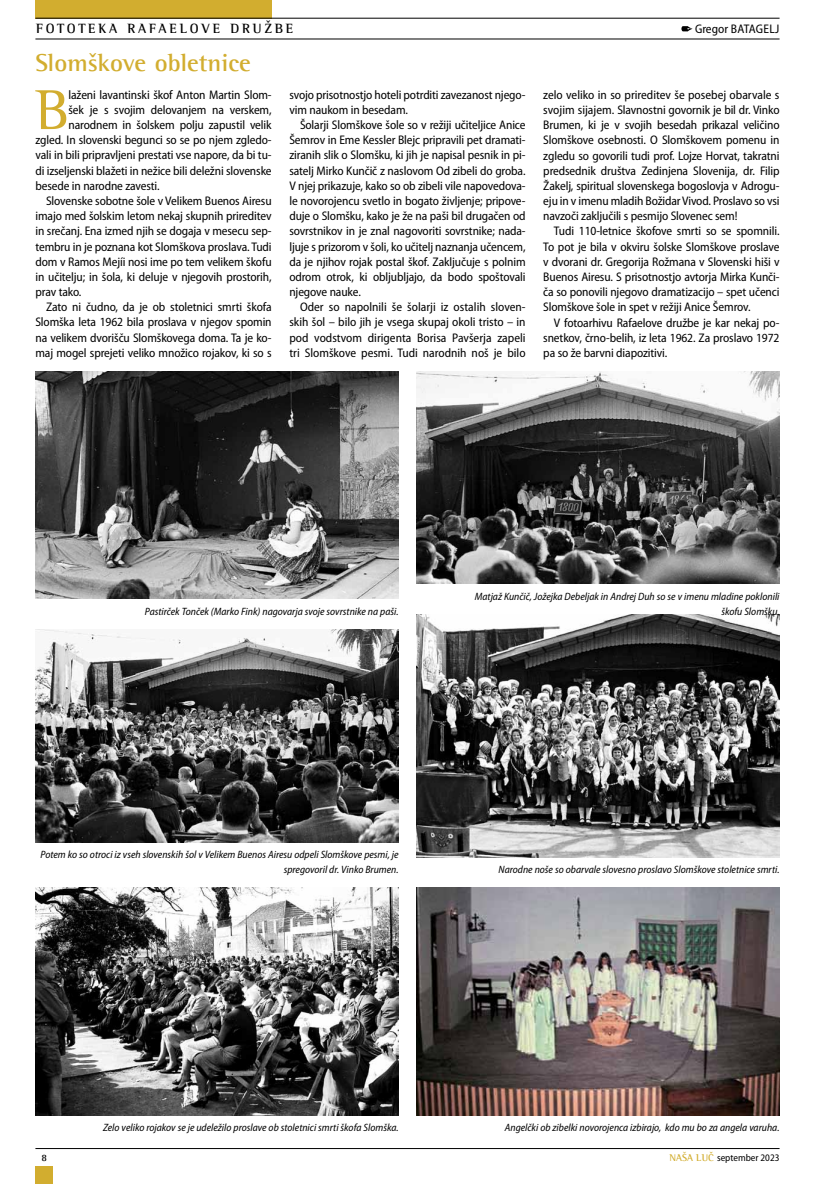
<style>
.page{position:relative;width:815px;height:1184px;background:#fff}
.page>*{position:absolute;margin:0;border:0;box-sizing:border-box;transform-origin:0 0}
.t1{font:57.62px "Rotis SI Semi Serif";color:#d2ad2f}
.t2{font:700 25px "Rotis SI Semi Serif";color:#d2ad2f}
.t3{font:700 13.75px "Rotis SI Semi Serif";letter-spacing:.2em;color:#000}
.t4{font:semi-condensed 12.5px/15.1px "Myriad Pro";letter-spacing:-.01em;color:#000;text-align:justify}
.t5{font:italic semi-condensed 10.62px/15.1px "Myriad Pro";color:#000;text-align:right}
.t6{font:semi-condensed 10px "Myriad Pro";color:#000}
.t7{font:700 10px "Rotis SI Semi Serif";color:#000}
.s1{font-family:"Rotis SI Semi Serif";font-weight:700;font-stretch:normal;color:#d2ad2f}
</style>
<div class="page">
<hr style="left:35px;top:1148px;width:745px;height:1px;background:#000">
<div style="left:35px;top:0;width:237px;height:19px;background:#d2ad2f"></div>
<div style="left:35px;top:1166px;width:18px;height:17px;background:#d2ad2f"></div>
<hr style="left:35px;top:39px;width:745px;height:1px;background:#000">
<hr style="left:35px;top:18px;width:745px;height:1px;background:#000">
<svg style="left:681px;top:26px;width:11px;height:5px"></svg>
<img style="left:35px;top:371px;width:364px;height:227px">
<img style="left:416px;top:371px;width:364px;height:213px">
<img style="left:35px;top:630px;width:364px;height:212px">
<img style="left:416px;top:614px;width:364px;height:243px">
<img style="left:35px;top:888px;width:364px;height:227px">
<img style="left:416px;top:888px;width:364px;height:227px">
<p class="t3" style="left:36px;top:21px;width:259px">FOTOTEKA RAFAELOVE DR UŽBE</p>
<p class="t4" style="left:695px;top:22px;width:50px">Gregor Batagelj</p>
<h2 class="t2" style="left:35px;top:47px;width:217px">SLOMŠKOVE OBLETNICE</h2>
<h1 class="t1" style="left:35px;top:76px;width:35px">B</h1>
<p class="t4" style="left:69px;top:87px;width:205px">laženi lavantinski škof Anton Martin Slom-</p>
<p class="t4" style="left:289px;top:87px;width:238px">svojo prisotnostjo hoteli potrditi zavezanost njego&shy;vim naukom in besedam.</p>
<p class="t4" style="left:289px;top:118px;width:238px;text-indent:11px">Šolarji Slomškove šole so v režiji učiteljice Anice Šemrov in Eme Kessler Blejc pripravili pet dramati&shy;ziranih slik o Slomšku, ki jih je napisal pesnik in pi&shy;satelj Mirko Kunčič z naslovom Od zibeli do groba.<br>V njej prikazuje, kako so ob zibeli vile napovedova&shy;le novorojencu svetlo in bogato življenje; pripove&shy;duje o Slomšku, kako je že na paši bil drugačen od sovrstnikov in je znal nagovoriti sovrstnike; nada&shy;ljuje s prizorom v šoli, ko učitelj naznanja učencem, da je njihov rojak postal škof. Zaključuje s polnim odrom otrok, ki obljubljajo, da bodo spoštovali njegove nauke.</p>
<p class="t4" style="left:289px;top:300px;width:238px;text-indent:11px">Oder so napolnili še šolarji iz ostalih sloven&shy;skih šol – bilo jih je vsega skupaj okoli tristo – in pod vodstvom dirigenta Borisa Pavšerja zapeli tri Slomškove pesmi. Tudi narodnih noš je bilo</p>
<p class="t4" style="left:543px;top:87px;width:238px">zelo veliko in so prireditev še posebej obarvale s svojim sijajem. Slavnostni govornik je bil dr. Vinko Brumen, ki je v svojih besedah prikazal veličino Slomškove osebnosti. O Slomškovem pomenu in zgledu so govorili tudi prof. Lojze Horvat, takratni predsednik društva Zedinjena Slovenija, dr. Filip Žakelj, spiritual slovenskega bogoslovja v Adrogu&shy;eju in v imenu mladih Božidar Vivod. Proslavo so vsi navzoči zaključili s pesmijo Slovenec sem!</p>
<p class="t4" style="left:543px;top:224px;width:238px;text-indent:11px">Tudi 110-letnice škofove smrti so se spomnili.<br>To pot je bila v okviru šolske Slomškove proslave v dvorani dr. Gregorija Rožmana v Slovenski hiši v Buenos Airesu. S prisotnostjo avtorja Mirka Kunči&shy;ča so ponovili njegovo dramatizacijo – spet učenci Slomškove šole in spet v režiji Anice Šemrov.</p>
<p class="t4" style="left:543px;top:315px;width:238px;text-indent:11px">V fotoarhivu Rafaelove družbe je kar nekaj po&shy;snetkov, črno-belih, iz leta 1962. Za proslavo 1972 pa so že barvni diapozitivi.</p>
<p class="t4" style="left:69px;top:102px;width:205px">šek je s svojim delovanjem na verskem,</p>
<p class="t4" style="left:69px;top:118px;width:205px">narodnem in šolskem polju zapustil velik</p>
<p class="t4" style="left:35px;top:133px;width:238px">zgled. In slovenski begunci so se po njem zgledo-</p>
<p class="t4" style="left:35px;top:148px;width:238px">vali in bili pripravljeni prestati vse napore, da bi tu-</p>
<p class="t4" style="left:35px;top:163px;width:238px">di izseljenski blažeti in nežice bili deležni slovenske</p>
<p class="t4" style="left:35px;top:178px;width:126px">besede in narodne zavesti.</p>
<p class="t4" style="left:46px;top:193px;width:227px">Slovenske sobotne šole v Velikem Buenos Airesu</p>
<p class="t4" style="left:35px;top:209px;width:238px">imajo med šolskim letom nekaj skupnih prireditev</p>
<p class="t4" style="left:35px;top:224px;width:238px">in srečanj. Ena izmed njih se dogaja v mesecu sep-</p>
<p class="t4" style="left:35px;top:239px;width:238px">tembru in je poznana kot Slomškova proslava. Tudi</p>
<p class="t4" style="left:35px;top:254px;width:238px">dom v Ramos Mejíi nosi ime po tem velikem škofu</p>
<p class="t4" style="left:35px;top:269px;width:238px">in učitelju; in šola, ki deluje v njegovih prostorih,</p>
<p class="t4" style="left:35px;top:284px;width:48px">prav tako.</p>
<p class="t4" style="left:46px;top:300px;width:227px">Zato ni čudno, da je ob stoletnici smrti škofa</p>
<p class="t4" style="left:35px;top:315px;width:238px">Slomška leta 1962 bila proslava v njegov spomin</p>
<p class="t4" style="left:35px;top:330px;width:238px">na velikem dvorišču Slomškovega doma. Ta je ko-</p>
<p class="t4" style="left:35px;top:345px;width:238px">maj mogel sprejeti veliko množico rojakov, ki so s</p>
<p class="t5" style="left:145px;top:604px;width:255px">Pastirček Tonček (Marko Fink) nagovarja svoje sovrstnike na paši.</p>
<p class="t5" style="left:475px;top:588px;width:306px">Matjaž Kunčič, Jožejka Debeljak in Andrej Duh so se v imenu mladine poklonili škofu Slomšku.</p>
<p class="t5" style="left:41px;top:846px;width:360px">Potem ko so otroci iz vseh slovenskih šol v Velikem Buenos Airesu odpeli Slomškove pesmi, je spregovoril dr. Vinko Brumen.</p>
<p class="t5" style="left:498px;top:862px;width:283px">Narodne noše so obarvale slovesno proslavo Slomškove stoletnice smrti.</p>
<p class="t5" style="left:103px;top:1119px;width:297px">Zelo veliko rojakov se je udeležilo proslave ob stoletnici smrti škofa Slomška.</p>
<p class="t5" style="left:505px;top:1119px;width:276px">Angelčki ob zibelki novorojenca izbirajo, kdo mu bo za angela varuha.</p>
<p class="t7" style="left:42px;top:1151px;width:7px">8</p>
<p class="t6" style="left:670px;top:1152px;width:111px"><span class="s1">NAŠA LUČ</span> september 2023</p>
</div>
